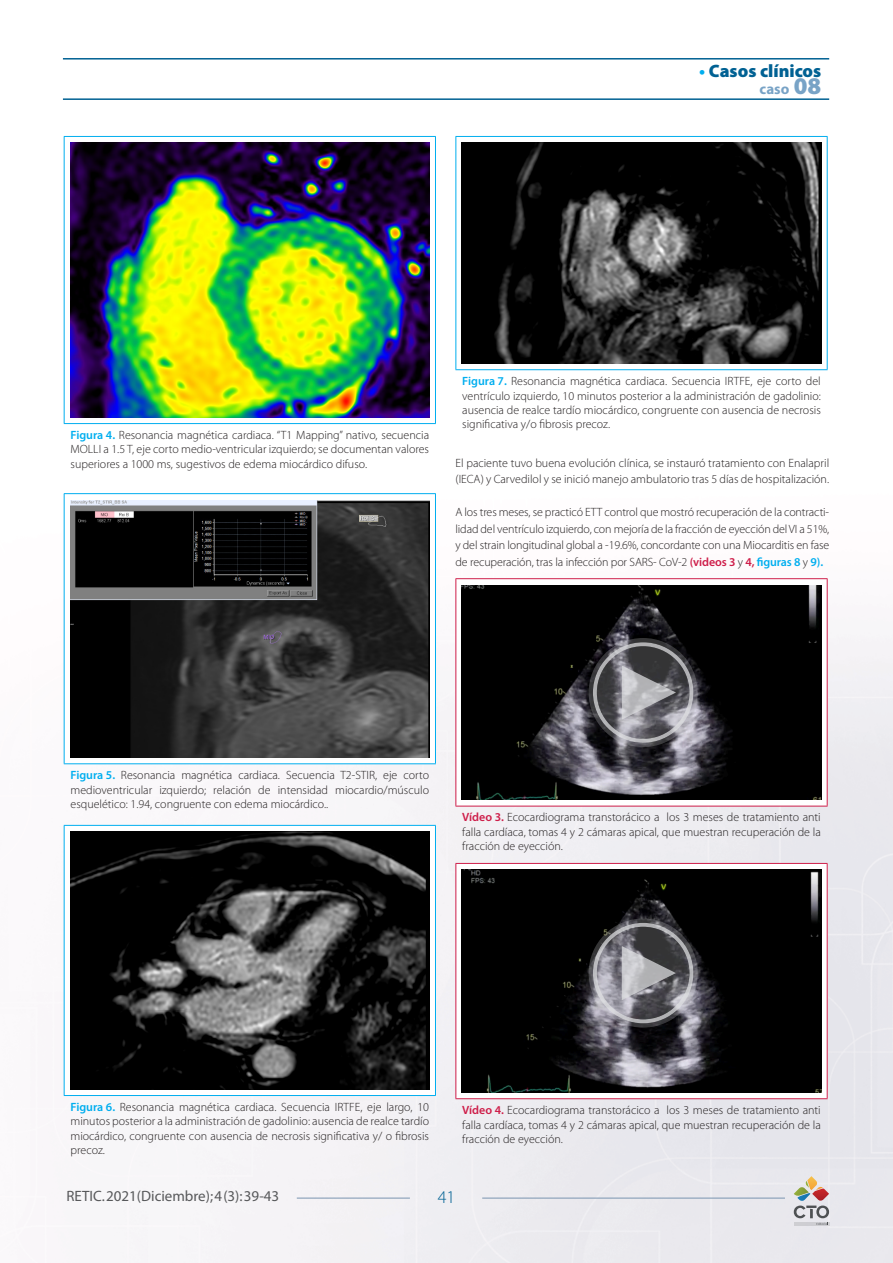
<style>
.page{position:relative;width:893px;height:1263px;background:#fff}
.page>*{position:absolute;margin:0;border:0;box-sizing:border-box;transform-origin:0 0}
.t1{font:900 18px "Myriad Pro";color:#006193}
.t2{font:300 18px "Myriad Pro";color:#006193}
.t3{font:15px "Myriad Pro";color:#57585a}
.t4{font:700 15px "Myriad Pro";color:#78a3c6}
._01_Texto_comun{font:300 12px/14.4px "Myriad Pro";color:#231f20;text-align:justify}
.Pies_video{font:300 12px/14.4px "Myriad Pro";color:#231f20;text-align:justify}
.s1{font-weight:700;color:#00aeef}
.s2{font-style:inherit}
.s3{font-weight:900;font-size:24px}
.s4{font-weight:600;color:#00aeef}
.s5{font-weight:600;color:#ce1d49}
</style>
<div class="page">
<hr style="left:63px;top:58px;width:766px;height:2px;background:#006193">
<hr style="left:63px;top:98px;width:766px;height:2px;background:#006193">
<hr style="left:482px;top:1198px;width:303px;height:1px;background:#7a94b0">
<hr style="left:297px;top:1198px;width:113px;height:1px;background:#7a94b0">
<hr style="left:794px;top:1222px;width:35px;height:4px;background:#ceced2">
<svg style="left:794px;top:1176px;width:35px;height:49px;background:#c7bdb8"></svg>
<hr style="left:64px;top:136px;width:372px;height:1px;background:#00aeef">
<hr style="left:64px;top:137px;width:1px;height:286px;background:#00aeef">
<hr style="left:435px;top:137px;width:1px;height:286px;background:#00aeef">
<hr style="left:64px;top:423px;width:372px;height:1px;background:#00aeef">
<img style="left:70px;top:143px;width:359px;height:274px">
<hr style="left:64px;top:493px;width:372px;height:1px;background:#00aeef">
<hr style="left:64px;top:494px;width:1px;height:269px;background:#00aeef">
<hr style="left:435px;top:494px;width:1px;height:269px;background:#00aeef">
<hr style="left:64px;top:763px;width:372px;height:1px;background:#00aeef">
<img style="left:70px;top:500px;width:359px;height:257px">
<hr style="left:64px;top:825px;width:372px;height:1px;background:#00aeef">
<hr style="left:64px;top:826px;width:1px;height:269px;background:#00aeef">
<hr style="left:435px;top:826px;width:1px;height:269px;background:#00aeef">
<hr style="left:64px;top:1095px;width:372px;height:1px;background:#00aeef">
<img style="left:70px;top:832px;width:359px;height:257px">
<svg style="left:456px;top:137px;width:371px;height:232px"></svg>
<hr style="left:455px;top:136px;width:373px;height:1px;background:#00aeef">
<hr style="left:455px;top:137px;width:1px;height:232px;background:#00aeef">
<hr style="left:827px;top:137px;width:1px;height:232px;background:#00aeef">
<hr style="left:455px;top:369px;width:373px;height:1px;background:#00aeef">
<img style="left:462px;top:143px;width:359px;height:220px">
<hr style="left:455px;top:578px;width:373px;height:1px;background:#ce1d49">
<hr style="left:455px;top:579px;width:1px;height:227px;background:#ce1d49">
<hr style="left:827px;top:579px;width:1px;height:227px;background:#ce1d49">
<hr style="left:455px;top:806px;width:373px;height:1px;background:#ce1d49">
<img style="left:462px;top:585px;width:359px;height:215px">
<svg style="left:456px;top:864px;width:371px;height:234px"></svg>
<hr style="left:455px;top:863px;width:373px;height:1px;background:#ce1d49">
<hr style="left:455px;top:864px;width:1px;height:234px;background:#ce1d49">
<hr style="left:827px;top:864px;width:1px;height:234px;background:#ce1d49">
<hr style="left:455px;top:1098px;width:373px;height:1px;background:#ce1d49">
<img style="left:462px;top:870px;width:359px;height:222px">
<svg style="left:589px;top:638px;width:109px;height:109px;background:#69686d"></svg>
<svg style="left:589px;top:918px;width:109px;height:109px;background:#706f74"></svg>
<h1 class="t1" style="left:699px;top:60px;width:124px"><span class="s1">•</span> <span class="s2">C</span>asos clínicos</h1>
<p class="t4" style="left:759px;top:79px;width:63px">caso <span class="s3">08</span></p>
<p class="_01_Texto_comun" style="left:71px;top:428px;width:360px"><span class="s4">Figura 4.</span> Resonancia magnética cardiaca. “T1 Mapping” nativo, secuencia MOLLI a 1.5 T, eje corto medio-ventricular izquierdo; se documentan valores superiores a 1000 ms, sugestivos de edema miocárdico difuso.</p>
<p class="_01_Texto_comun" style="left:462px;top:374px;width:360px"><span class="s4">Figura 7.</span> Resonancia magnética cardiaca. Secuencia IRTFE, eje corto del ventrículo izquierdo, 10 minutos posterior a la administración de gadolinio: ausencia de realce tardío miocárdico, congruente con ausencia de necrosis significativa y/o fibrosis precoz.</p>
<p class="_01_Texto_comun" style="left:455px;top:454px;width:375px;line-height:16.5px">El paciente tuvo buena evolución clínica, se instauró tratamiento con Enalapril (IECA) y Carvedilol y se inició manejo ambulatorio tras 5 días de hospitalización.</p>
<p class="_01_Texto_comun" style="left:455px;top:504px;width:375px;line-height:16.5px">A los tres meses, se practicó ETT control que mostró recuperación de la contracti&shy;lidad del ventrículo izquierdo, con mejoría de la fracción de eyección del VI a 51%, y del strain longitudinal global a -19.6%, concordante con una Miocarditis en fase de recuperación, tras la infección por SARS- CoV-2 <span class="s5">(videos 3</span> y <span class="s5">4,</span> <span class="s4">figuras 8</span> y <span class="s4">9).</span></p>
<p class="_01_Texto_comun" style="left:71px;top:768px;width:360px"><span class="s4">Figura 5.</span> Resonancia magnética cardiaca. Secuencia T2-STIR, eje corto medioventricular izquierdo; relación de intensidad miocardio/músculo esquelético: 1.94, congruente con edema miocárdico..</p>
<p class="Pies_video" style="left:462px;top:810px;width:360px"><span class="s5">Vídeo 3.</span> Ecocardiograma transtorácico a los 3 meses de tratamiento anti falla cardíaca, tomas 4 y 2 cámaras apical, que muestran recuperación de la fracción de eyección.</p>
<p class="_01_Texto_comun" style="left:71px;top:1100px;width:360px"><span class="s4">Figura 6.</span> Resonancia magnética cardiaca. Secuencia IRTFE, eje largo, 10 minutos posterior a la administración de gadolinio: ausencia de realce tardío miocárdico, congruente con ausencia de necrosis significativa y/ o fibrosis precoz.</p>
<p class="Pies_video" style="left:462px;top:1103px;width:360px"><span class="s5">Vídeo 4.</span> Ecocardiograma transtorácico a los 3 meses de tratamiento anti falla cardíaca, tomas 4 y 2 cámaras apical, que muestran recuperación de la fracción de eyección.</p>
<p class="t3" style="left:66px;top:1187px;width:215px">RETIC. 2021(Diciembre); 4 (3): 39-43</p>
<h1 class="t2" style="left:438px;top:1187px;width:19px">41</h1>
</div>
